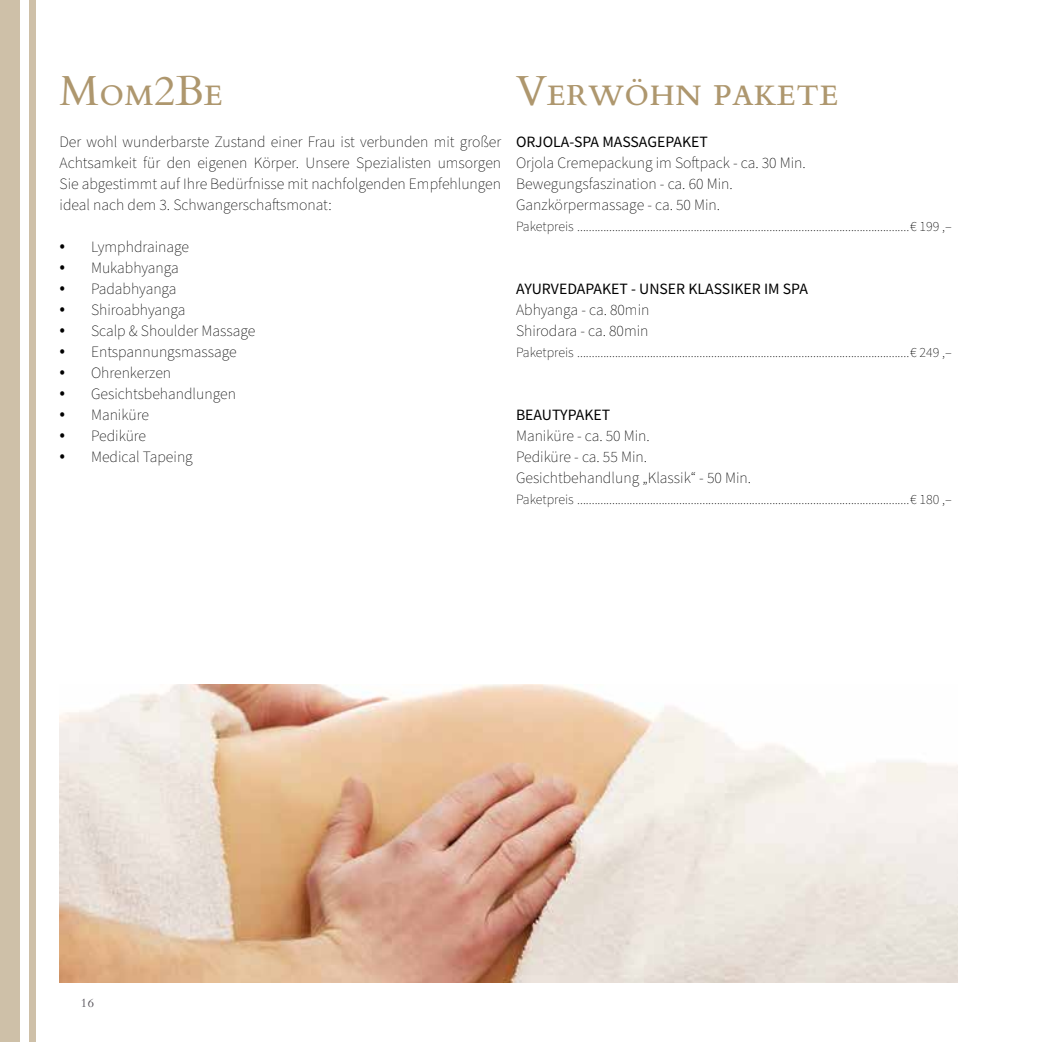
<style>
.page{position:relative;width:1042px;height:1042px;background:#fff}
.page>*{position:absolute;margin:0;border:0;box-sizing:border-box;transform-origin:0 0}
.t1{font:42px "Cardo";color:#ae976e}
.t2{font:200 15.75px/21px "Source Sans Pro";color:#000}
.t3{font:15.75px "Source Sans Pro";color:#000}
.t4{font:200 14px "Source Sans Pro";color:#000}
.t5{font:12.25px "Cardo";color:#545057}
.s1{font-size:21px}
</style>
<div class="page">
<div style="left:29px;top:0;width:7px;height:1042px;background:#cec0a8"></div>
<div style="left:0;top:0;width:20px;height:1042px;background:#cec0a8"></div>
<img style="left:60px;top:685px;width:897px;height:297px">
<h1 class="t1" style="left:60px;top:57px;width:165px">Mom2Be</h1>
<p class="t2" style="left:60px;top:132px;width:443px;text-align:justify">Der wohl wunderbarste Zustand einer Frau ist verbunden mit großer Achtsamkeit für den eigenen Körper. Unsere Spezialisten umsorgen Sie abgestimmt auf Ihre Bedürfnisse mit nachfolgenden Empfehlungen ideal nach dem 3. Schwangerschaftsmonat:</p>
<p class="t2" style="left:60px;top:237px;width:131px"><span class="s1">•</span> Lymphdrainage</p>
<p class="t2" style="left:60px;top:258px;width:121px"><span class="s1">•</span> Mukabhyanga</p>
<p class="t2" style="left:60px;top:279px;width:119px"><span class="s1">•</span> Padabhyanga</p>
<p class="t2" style="left:60px;top:300px;width:127px"><span class="s1">•</span> Shiroabhyanga</p>
<p class="t2" style="left:60px;top:321px;width:197px"><span class="s1">•</span> Scalp &amp; Shoulder Massage</p>
<p class="t2" style="left:60px;top:342px;width:179px"><span class="s1">•</span> Entspannungsmassage</p>
<p class="t2" style="left:60px;top:363px;width:113px"><span class="s1">•</span> Ohrenkerzen</p>
<p class="t2" style="left:60px;top:384px;width:178px"><span class="s1">•</span> Gesichtsbehandlungen</p>
<p class="t2" style="left:60px;top:405px;width:91px"><span class="s1">•</span> Maniküre</p>
<p class="t2" style="left:60px;top:426px;width:88px"><span class="s1">•</span> Pediküre</p>
<p class="t2" style="left:60px;top:447px;width:135px"><span class="s1">•</span> Medical Tapeing</p>
<h1 class="t1" style="left:516px;top:57px;width:324px">Verwöhn pakete</h1>
<p class="t3" style="left:516px;top:132px;width:193px">ORJOLA-SPA MASSAGEPAKET</p>
<p class="t2" style="left:516px;top:153px;width:291px">Orjola Cremepackung im Softpack - ca. 30 Min.<br>Bewegungsfaszination - ca. 60 Min.<br>Ganzkörpermassage - ca. 50 Min.</p>
<p class="t4" style="left:516px;top:217px;width:437px">Paketpreis ..................................................................................................................€ 199 ,–</p>
<p class="t3" style="left:516px;top:279px;width:293px">AYURVEDAPAKET - UNSER KLASSIKER IM SPA</p>
<p class="t2" style="left:516px;top:300px;width:135px">Abhyanga - ca. 80min<br>Shirodara - ca. 80min</p>
<p class="t4" style="left:516px;top:343px;width:437px">Paketpreis ..................................................................................................................€ 249 ,–</p>
<p class="t3" style="left:516px;top:405px;width:96px">BEAUTYPAKET</p>
<p class="t2" style="left:516px;top:426px;width:237px">Maniküre - ca. 50 Min.<br>Pediküre - ca. 55 Min.<br>Gesichtbehandlung „Klassik“ - 50 Min.</p>
<p class="t4" style="left:516px;top:490px;width:437px">Paketpreis ..................................................................................................................€ 180 ,–</p>
<p class="t5" style="left:81px;top:993px;width:15px">16</p>
</div>
